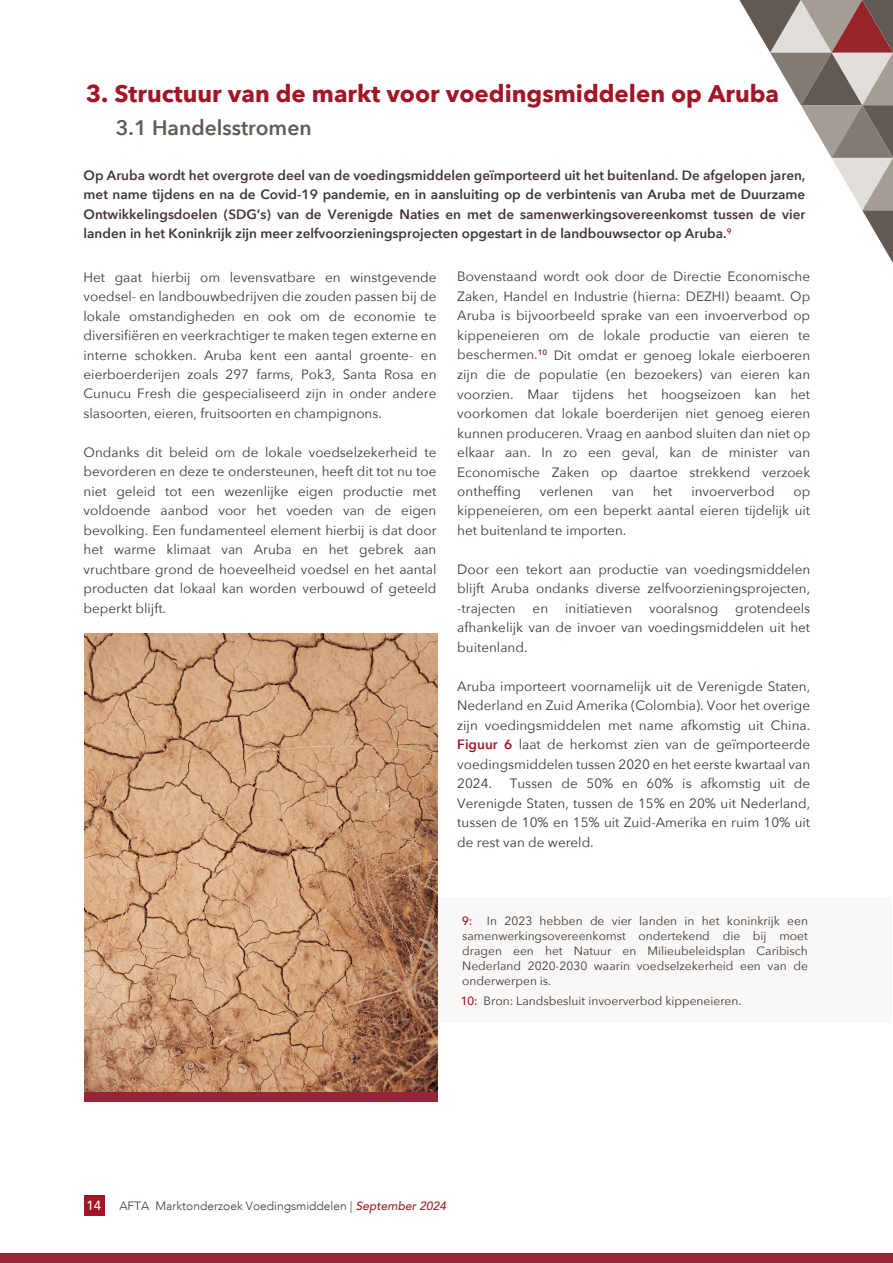
<style>
.page{position:relative;width:893px;height:1263px;background:#fff}
.page>*{position:absolute;margin:0;border:0;box-sizing:border-box;transform-origin:0 0}
.t1{font:700 24px "Avenir Next";color:#a31526}
.t2{font:600 21px "Avenir Next";color:#635954}
.t3{font:13.5px/19.5px "Avenir Next";color:#433635;text-align:justify}
.t4{font:600 13.5px/19.5px "Avenir Next";color:#433635;text-align:justify}
.t5{font:500 13.35px "Avenir";color:#fff}
.t6{font:12px/15px "Avenir Next";color:#433635;text-align:justify}
.t7{font:300 12px "Avenir LT";color:#433635}
.s1{font-weight:600;color:#a31526}
.s2{font-family:"Avenir";font-weight:500;color:#a31526}
.s3{font-family:"Avenir";font-weight:500;font-style:italic;color:#96242b}
</style>
<div class="page">
<svg style="left:739px;top:0;width:154px;height:263px"></svg>
<div style="left:84px;top:1195px;width:21px;height:21px;background:#a31526"></div>
<div style="left:0;top:1253px;width:893px;height:10px;background:#962537"></div>
<img style="left:84px;top:633px;width:354px;height:459px">
<div style="left:438px;top:898px;width:454px;height:125px;background:#f9f8f7"></div>
<div style="left:84px;top:1092px;width:354px;height:9px;background:#962537"></div>
<h1 class="t1" style="left:86px;top:73px;width:695px">3. Structuur van de markt voor voedingsmiddelen op Aruba</h1>
<h2 class="t2" style="left:116px;top:109px;width:197px">3.1 Handelsstromen</h2>
<p class="t4" style="left:84px;top:165px;width:723px">Op Aruba wordt het overgrote deel van de voedingsmiddelen geïmporteerd uit het buitenland. De afgelopen jaren, met name tijdens en na de Covid-19 pandemie, en in aansluiting op de verbintenis van Aruba met de Duurzame Ontwikkelingsdoelen (SDG’s) van de Verenigde Naties en met de samenwerkingsovereenkomst tussen de vier landen in het Koninkrijk zijn meer zelfvoorzieningsprojecten opgestart in de landbouwsector op Aruba.<sup>9</sup></p>
<p class="t3" style="left:84px;top:266px;width:354px">Het gaat hierbij om levensvatbare en winstgevende voedsel- en landbouwbedrijven die zouden passen bij de lokale omstandigheden en ook om de economie te diversifiëren en veerkrachtiger te maken tegen externe en interne schokken. Aruba kent een aantal groente- en eierboerderijen zoals 297 farms, Pok3, Santa Rosa en Cunucu Fresh die gespecialiseerd zijn in onder andere slasoorten, eieren, fruitsoorten en champignons.</p>
<p class="t3" style="left:84px;top:442px;width:354px">Ondanks dit beleid om de lokale voedselzekerheid te bevorderen en deze te ondersteunen, heeft dit tot nu toe niet geleid tot een wezenlijke eigen productie met voldoende aanbod voor het voeden van de eigen bevolking. Een fundamenteel element hierbij is dat door het warme klimaat van Aruba en het gebrek aan vruchtbare grond de hoeveelheid voedsel en het aantal producten dat lokaal kan worden verbouwd of geteeld beperkt blijft.</p>
<p class="t3" style="left:457px;top:266px;width:354px">Bovenstaand wordt ook door de Directie Economische Zaken, Handel en Industrie (hierna: DEZHI) beaamt. Op Aruba is bijvoorbeeld sprake van een invoerverbod op kippeneieren om de lokale productie van eieren te beschermen.<sup>10</sup> Dit omdat er genoeg lokale eierboeren zijn die de populatie (en bezoekers) van eieren kan voorzien. Maar tijdens het hoogseizoen kan het voorkomen dat lokale boerderijen niet genoeg eieren kunnen produceren. Vraag en aanbod sluiten dan niet op elkaar aan. In zo een geval, kan de minister van Economische Zaken op daartoe strekkend verzoek ontheffing</p>
<p class="t3" style="left:540px;top:481px;width:55px">verlenen</p>
<p class="t3" style="left:612px;top:481px;width:23px">van</p>
<p class="t3" style="left:653px;top:481px;width:21px">het</p>
<p class="t3" style="left:691px;top:481px;width:85px">invoerverbod</p>
<p class="t3" style="left:457px;top:481px;width:354px;text-indent:336px">op kippeneieren, om een beperkt aantal eieren tijdelijk uit het buitenland te importen.</p>
<p class="t3" style="left:457px;top:559px;width:354px">Door een tekort aan productie van voedingsmiddelen blijft Aruba ondanks diverse zelfvoorzieningsprojecten, -trajecten</p>
<p class="t3" style="left:457px;top:598px;width:354px;text-indent:278px">grotendeels afhankelijk van de invoer van voedingsmiddelen uit het buitenland.</p>
<p class="t3" style="left:457px;top:676px;width:354px">Aruba importeert voornamelijk uit de Verenigde Staten, Nederland en Zuid Amerika (Colombia). Voor het overige zijn voedingsmiddelen met name afkomstig uit China.<br><span class="s1">Figuur 6</span> laat de herkomst zien van de geïmporteerde voedingsmiddelen tussen 2020 en het eerste kwartaal van 2024.</p>
<p class="t3" style="left:533px;top:598px;width:17px">en</p>
<p class="t3" style="left:565px;top:598px;width:68px">initiatieven</p>
<p class="t3" style="left:649px;top:598px;width:71px">vooralsnog</p>
<p class="t3" style="left:457px;top:773px;width:354px;text-indent:52px">Tussen de 50% en 60% is afkomstig uit de Verenigde Staten, tussen de 15% en 20% uit Nederland, tussen de 10% en 15% uit Zuid-Amerika en ruim 10% uit de rest van de wereld.</p>
<p class="t6" style="left:462px;top:912px;width:347px"><span class="s2">9:</span> In 2023 hebben de vier landen in het koninkrijk een samenwerkingsovereenkomst ondertekend die bij moet dragen een het Natuur en Milieubeleidsplan Caribisch Nederland 2020-2030 waarin voedselzekerheid een van de onderwerpen is.</p>
<p class="t6" style="left:461px;top:993px;width:282px"><span class="s2">10:</span> Bron: Landsbesluit invoerverbod kippeneieren.</p>
<p class="t5" style="left:87px;top:1194px;width:16px">14</p>
<p class="t7" style="left:119px;top:1198px;width:328px">AFTA Marktonderzoek Voedingsmiddelen | <span class="s3">September 2024</span></p>
</div>
